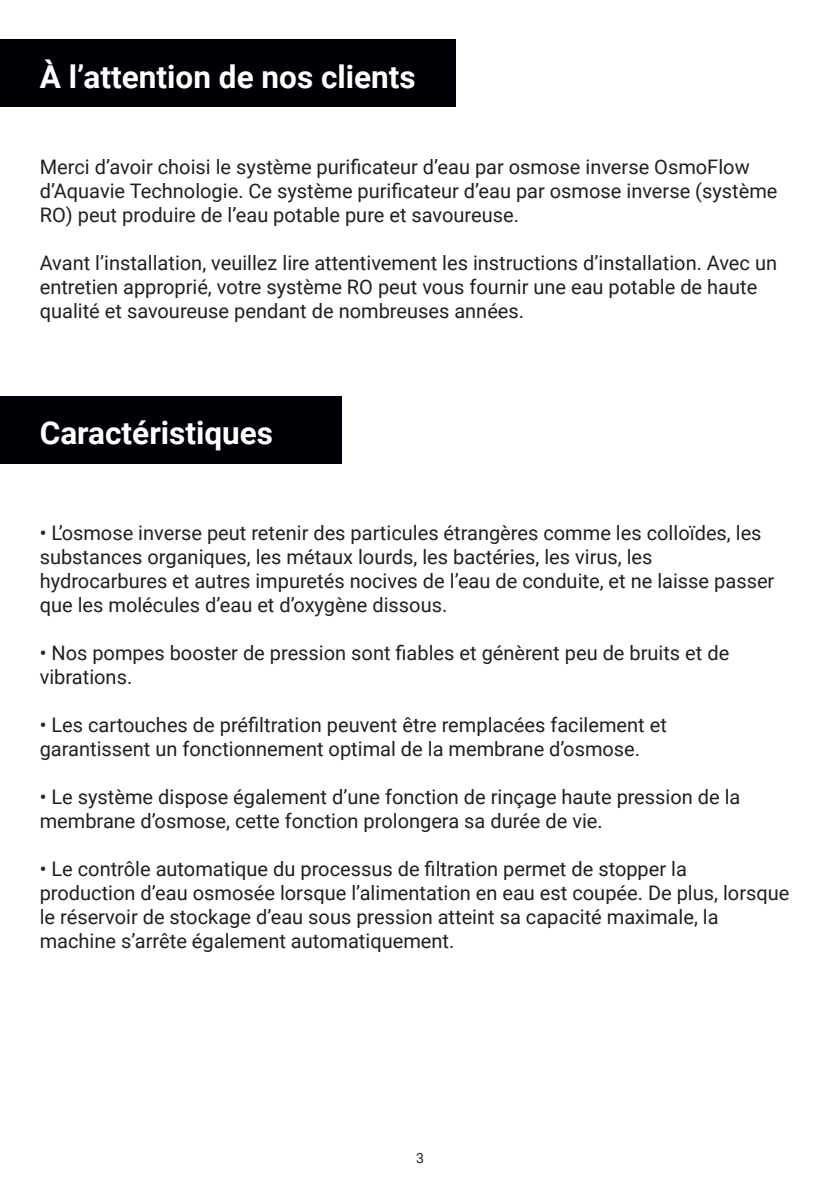
<style>
.page{position:relative;width:840px;height:1191px;background:#fff}
.page>*{position:absolute;margin:0;border:0;box-sizing:border-box;transform-origin:0 0}
.t1{font:700 31.6px "Roboto";color:#fff}
.t2{font:20px/24px "Roboto";color:#231f20}
.t3{font:14px "Roboto";color:#231f20}
</style>
<div class="page">
<div style="left:0;top:40px;width:455px;height:67px;background:#000006"></div>
<div style="left:0;top:396px;width:342px;height:68px;background:#000006"></div>
<h1 class="t1" style="left:40px;top:54px;width:377px">À l’attention de nos clients</h1>
<p class="t2" style="left:40px;top:154px;width:738px">Merci d’avoir choisi le système purificateur d’eau par osmose inverse OsmoFlow d’Aquavie Technologie. Ce système purificateur d’eau par osmose inverse (système<br>RO) peut produire de l’eau potable pure et savoureuse.</p>
<p class="t2" style="left:40px;top:250px;width:738px">Avant l’installation, veuillez lire attentivement les instructions d’installation. Avec un entretien approprié, votre système RO peut vous fournir une eau potable de haute qualité et savoureuse pendant de nombreuses années.</p>
<h1 class="t1" style="left:40px;top:411px;width:235px">Caractéristiques</h1>
<p class="t2" style="left:40px;top:520px;width:735px">• L’osmose inverse peut retenir des particules étrangères comme les colloïdes, les substances organiques, les métaux lourds, les bactéries, les virus, les hydrocarbures et autres impuretés nocives de l’eau de conduite, et ne laisse passer que les molécules d’eau et d’oxygène dissous.</p>
<p class="t2" style="left:40px;top:640px;width:690px">• Nos pompes booster de pression sont fiables et génèrent peu de bruits et de vibrations.</p>
<p class="t2" style="left:40px;top:712px;width:628px">• Les cartouches de préfiltration peuvent être remplacées facilement et garantissent un fonctionnement optimal de la membrane d’osmose.</p>
<p class="t2" style="left:40px;top:784px;width:701px">• Le système dispose également d’une fonction de rinçage haute pression de la membrane d’osmose, cette fonction prolongera sa durée de vie.</p>
<p class="t2" style="left:40px;top:856px;width:750px">• Le contrôle automatique du processus de filtration permet de stopper la<br>production d’eau osmosée lorsque l’alimentation en eau est coupée. De plus, lorsque le réservoir de stockage d’eau sous pression atteint sa capacité maximale, la machine s’arrête également automatiquement.</p>
<p class="t3" style="left:416px;top:1148px;width:9px">3</p>
</div>
